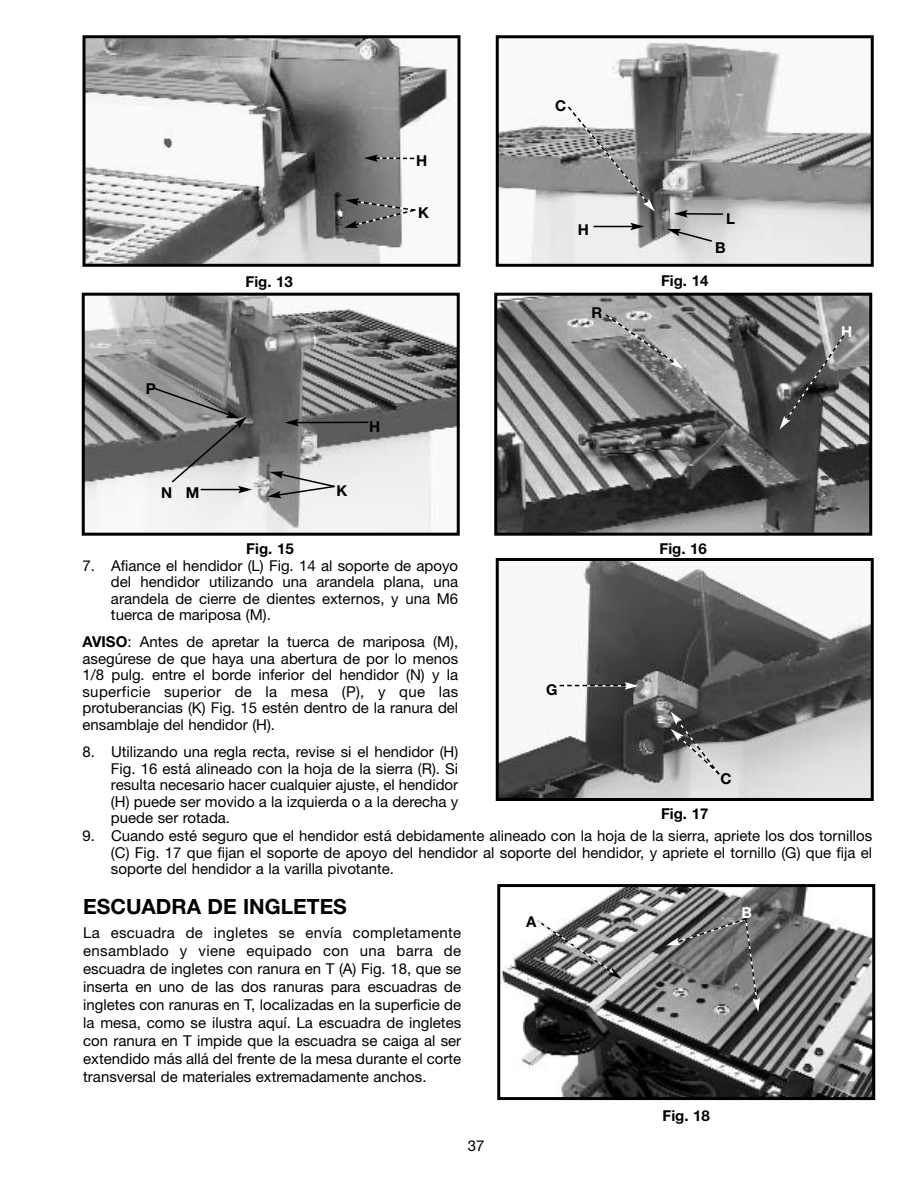
<style>
.page{position:relative;width:918px;height:1188px;background:#fff}
.page>*{position:absolute;margin:0;border:0;box-sizing:border-box;transform-origin:0 0}
.t1{font:700 21px "Helvetica Neue";color:#000}
.t2{font:15px/16.5px "Helvetica Neue";color:#000;text-align:justify}
.t3{font:700 15px "Helvetica Neue";color:#000}
.t4{font:700 15px "Helvetica Neue";color:#fff}
.s1{font-weight:700}
</style>
<div class="page">
<img style="left:87px;top:39px;width:366px;height:224px">
<div style="left:83px;top:35px;width:378px;height:232px;border:3px solid #000"></div>
<svg style="left:344px;top:198px;width:73px;height:30px"></svg>
<svg style="left:364px;top:154px;width:50px;height:8px"></svg>
<img style="left:500px;top:39px;width:370px;height:224px">
<div style="left:496px;top:35px;width:378px;height:232px;border:3px solid #000"></div>
<hr style="left:685px;top:213px;width:38px;height:2px;background:#000">
<svg style="left:674px;top:210px;width:14px;height:8px"></svg>
<svg style="left:667px;top:229px;width:47px;height:14px"></svg>
<hr style="left:594px;top:226px;width:39px;height:1px;background:#000">
<svg style="left:630px;top:223px;width:14px;height:7px"></svg>
<svg style="left:565px;top:104px;width:90px;height:108px"></svg>
<img style="left:86px;top:297px;width:370px;height:235px">
<div style="left:82px;top:293px;width:378px;height:243px;border:3px solid #000"></div>
<img style="left:500px;top:562px;width:370px;height:235px">
<div style="left:496px;top:558px;width:378px;height:243px;border:3px solid #000"></div>
<img style="left:498px;top:297px;width:370px;height:235px">
<div style="left:494px;top:293px;width:378px;height:243px;border:3px solid #000"></div>
<svg style="left:267px;top:471px;width:70px;height:27px"></svg>
<svg style="left:153px;top:387px;width:99px;height:106px;background:#8c8c8c"></svg>
<hr style="left:296px;top:422px;width:72px;height:1px;background:#000">
<svg style="left:285px;top:419px;width:14px;height:7px"></svg>
<svg style="left:604px;top:313px;width:79px;height:56px;background:#949494"></svg>
<svg style="left:780px;top:334px;width:66px;height:95px;background:#676767"></svg>
<svg style="left:560px;top:682px;width:79px;height:8px"></svg>
<svg style="left:671px;top:712px;width:50px;height:64px;background:#7f7f7f"></svg>
<img style="left:501px;top:888px;width:370px;height:208px">
<div style="left:497px;top:884px;width:378px;height:216px;border:3px solid #000"></div>
<svg style="left:536px;top:919px;width:86px;height:60px"></svg>
<svg style="left:666px;top:917px;width:94px;height:95px;background:#7a7a7a"></svg>
<p class="t3" style="left:246px;top:276px;width:49px">Fig. 13</p>
<p class="t3" style="left:146px;top:384px;width:12px">P</p>
<p class="t3" style="left:161px;top:487px;width:40px">N M</p>
<p class="t3" style="left:336px;top:486px;width:12px">K</p>
<p class="t3" style="left:246px;top:543px;width:49px">Fig. 15</p>
<p class="t3" style="left:369px;top:421px;width:13px">H</p>
<p class="t3" style="left:416px;top:155px;width:13px">H</p>
<p class="t3" style="left:418px;top:208px;width:12px">K</p>
<p class="t3" style="left:555px;top:101px;width:13px">C</p>
<p class="t3" style="left:578px;top:224px;width:13px">H</p>
<p class="t3" style="left:591px;top:308px;width:12px">R</p>
<p class="t3" style="left:726px;top:213px;width:10px">L</p>
<p class="t3" style="left:715px;top:242px;width:12px">B</p>
<p class="t3" style="left:661px;top:276px;width:49px">Fig. 14</p>
<p class="t3" style="left:660px;top:543px;width:49px">Fig. 16</p>
<p class="t4" style="left:841px;top:326px;width:13px">H</p>
<p class="t2" style="left:111px;top:559px;width:349px;text-indent:-28px">7. Afiance el hendidor (L) Fig. 14 al soporte de apoyo del hendidor utilizando una arandela plana, una arandela de cierre de dientes externos, y una M6 tuerca de mariposa (M).</p>
<p class="t2" style="left:82px;top:635px;width:377px"><span class="s1">AVISO</span>: Antes de apretar la tuerca de mariposa (M), asegúrese de que haya una abertura de por lo menos 1/8 pulg. entre el borde inferior del hendidor (N) y la superficie superior de la mesa (P), y que las protuberancias (K) Fig. 15 estén dentro de la ranura del ensamblaje del hendidor (H).</p>
<p class="t2" style="left:111px;top:745px;width:349px;text-indent:-28px">8. Utilizando una regla recta, revise si el hendidor (H)<br>Fig. 16 está alineado con la hoja de la sierra (R). Si resulta necesario hacer cualquier ajuste, el hendidor (H) puede ser movido a la izquierda o a la derecha y puede ser rotada.</p>
<p class="t2" style="left:111px;top:829px;width:763px;text-indent:-28px">9. Cuando esté seguro que el hendidor está debidamente alineado con la hoja de la sierra, apriete los dos tornillos (C) Fig. 17 que fijan el soporte de apoyo del hendidor al soporte del hendidor, y apriete el tornillo (G) que fija el soporte del hendidor a la varilla pivotante.</p>
<p class="t3" style="left:546px;top:684px;width:13px">G</p>
<p class="t3" style="left:720px;top:773px;width:13px">C</p>
<p class="t3" style="left:661px;top:809px;width:49px">Fig. 17</p>
<h1 class="t1" style="left:83px;top:899px;width:265px">ESCUADRA DE INGLETES</h1>
<p class="t4" style="left:742px;top:907px;width:12px">B</p>
<p class="t2" style="left:83px;top:926px;width:380px;line-height:18px">La escuadra de ingletes se envía completamente ensamblado y viene equipado con una barra de escuadra de ingletes con ranura en T (A) Fig. 18, que se inserta en uno de las dos ranuras para escuadras de ingletes con ranuras en T, localizadas en la superficie de la mesa, como se ilustra aquí. La escuadra de ingletes con ranura en T impide que la escuadra se caiga al ser extendido más allá del frente de la mesa durante el corte transversal de materiales extremadamente anchos.</p>
<p class="t3" style="left:526px;top:916px;width:12px">A</p>
<p class="t2" style="left:468px;top:1139px;width:18px">37</p>
<p class="t3" style="left:663px;top:1110px;width:49px">Fig. 18</p>
</div>
